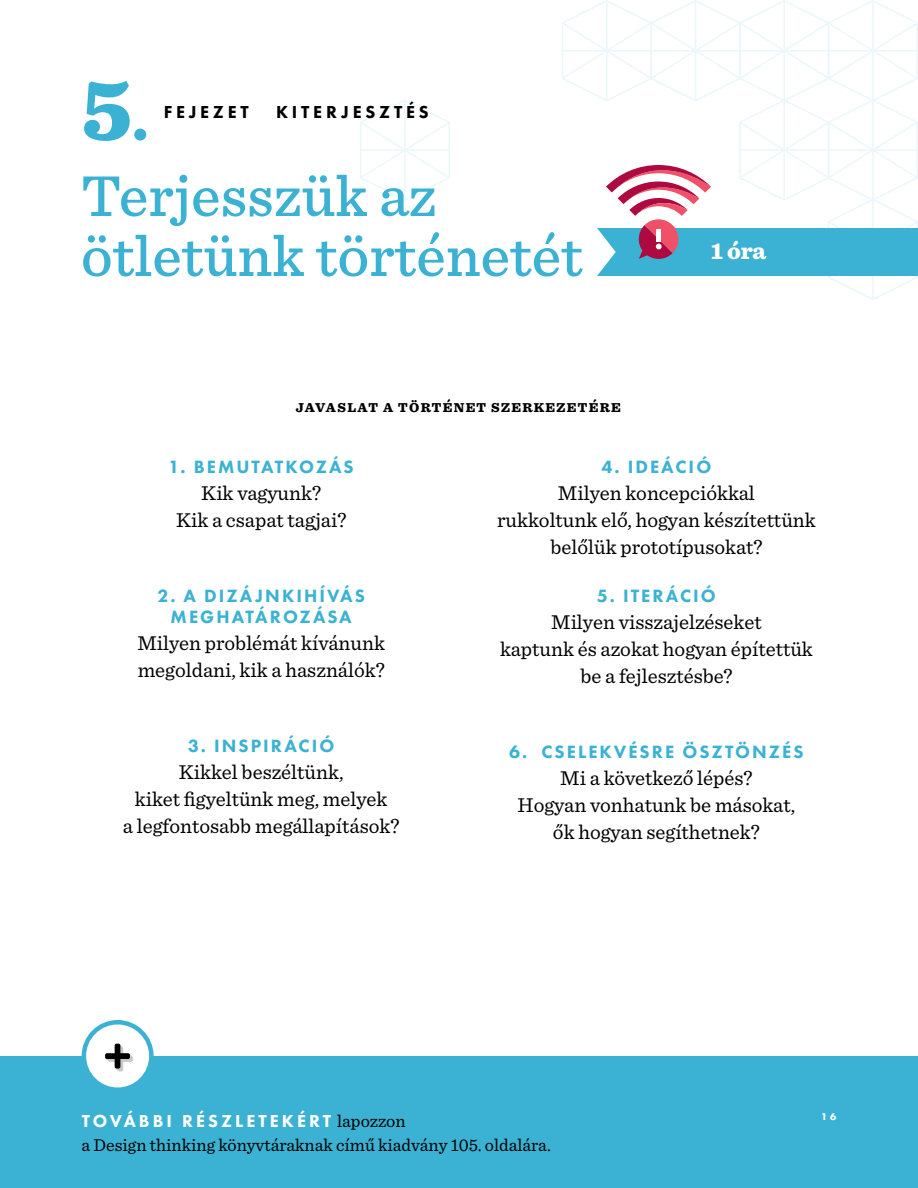
<style>
.page{position:relative;width:918px;height:1188px;background:#fff}
.page>*{position:absolute;margin:0;border:0;box-sizing:border-box;transform-origin:0 0}
.t1{font:900 90px "Sentinel";color:#3bb2d3}
.t2{font:500 60px/60px "Sentinel";color:#3bb2d3}
.t3{font:900 24px "Sentinel";color:#fff}
.t4{font:21px/27px "Sentinel";color:#000;text-align:center}
.t5{font:800 18.45px/21px "Futura PT";letter-spacing:.11em;color:#3bb2d3;text-align:center}
.t6{font:18px "Sentinel";color:#000}
.t7{font:800 18px "Futura PT";letter-spacing:.17em;color:#fff}
.t8{font:800 18px "Futura PT";letter-spacing:.21em;color:#000}
.t9{font:900 13.5px "Sentinel";letter-spacing:.1em;color:#000}
.t10{font:700 9px "Futura Std";color:#fff}
.s1{font-size:60px}
.s2{font-family:"Sentinel";font-weight:400;color:#000}
</style>
<div class="page">
<svg style="left:360px;top:100px;width:90px;height:101px"></svg>
<div style="left:0;top:1056px;width:918px;height:132px;background:#3bb2d3"></div>
<div style="left:84px;top:1022px;width:67px;height:68px;background:#fff;border-radius:50%"></div>
<div style="left:82px;top:1020px;width:72px;height:72px;border:4px solid #3bb2d3;border-radius:50%"></div>
<svg style="left:105px;top:1044px;width:28px;height:27px"></svg>
<svg style="left:562px;top:0;width:356px;height:300px"></svg>
<h1 class="t1" style="left:81px;top:38px;width:69px">5<span class="s1">.</span></h1>
<p class="t8" style="left:164px;top:101px;width:87px">FEJEZET</p>
<p class="t8" style="left:276px;top:101px;width:154px">KITERJESZTÉS</p>
<h2 class="t2" style="left:81px;top:163px;width:503px">Terjesszük az ötletünk történetét</h2>
<p class="t9" style="left:296px;top:397px;width:327px">JAVASLAT A TÖRTÉNET SZERKEZETÉRE</p>
<p class="t3" style="left:711px;top:231px;width:57px">1 óra</p>
<p class="t5" style="left:169px;top:456px;width:187px">1. BEMUTATKOZÁS</p>
<p class="t4" style="left:176px;top:478px;width:172px">Kik vagyunk?<br>Kik a csapat tagjai?</p>
<p class="t5" style="left:157px;top:585px;width:209px">2. A DIZÁJNKIHÍVÁS<br>MEGHATÁROZÁSA</p>
<p class="t4" style="left:137px;top:628px;width:249px;text-align:left">Milyen problémát kívánunk megoldani, kik a használók?</p>
<p class="t5" style="left:188px;top:735px;width:148px">3. INSPIRÁCIÓ</p>
<p class="t4" style="left:123px;top:757px;width:278px">Kikkel beszéltünk,<br>kiket figyeltünk meg, melyek<br>a legfontosabb megállapítások?</p>
<p class="t5" style="left:602px;top:456px;width:111px">4. IDEÁCIÓ</p>
<p class="t4" style="left:497px;top:478px;width:320px">Milyen koncepciókkal<br>rukkoltunk elő, hogyan készítettünk belőlük prototípusokat?</p>
<p class="t5" style="left:597px;top:585px;width:121px">5. ITERÁCIÓ</p>
<p class="t4" style="left:500px;top:607px;width:314px">Milyen visszajelzéseket<br>kaptunk és azokat hogyan építettük be a fejlesztésbe?</p>
<p class="t5" style="left:509px;top:741px;width:296px">6. CSELEKVÉSRE ÖSZTÖNZÉS</p>
<p class="t4" style="left:518px;top:763px;width:279px">Mi a következő lépés?<br>Hogyan vonhatunk be másokat, ők hogyan segíthetnek?</p>
<p class="t7" style="left:82px;top:1110px;width:325px">TOVÁBBI RÉSZLETEKÉRT <span class="s2">lapozzon</span></p>
<p class="t6" style="left:82px;top:1132px;width:471px">a Design thinking könyvtáraknak című kiadvány 105. oldalára.</p>
<p class="t10" style="left:821px;top:1111px;width:17px">1 6</p>
</div>
